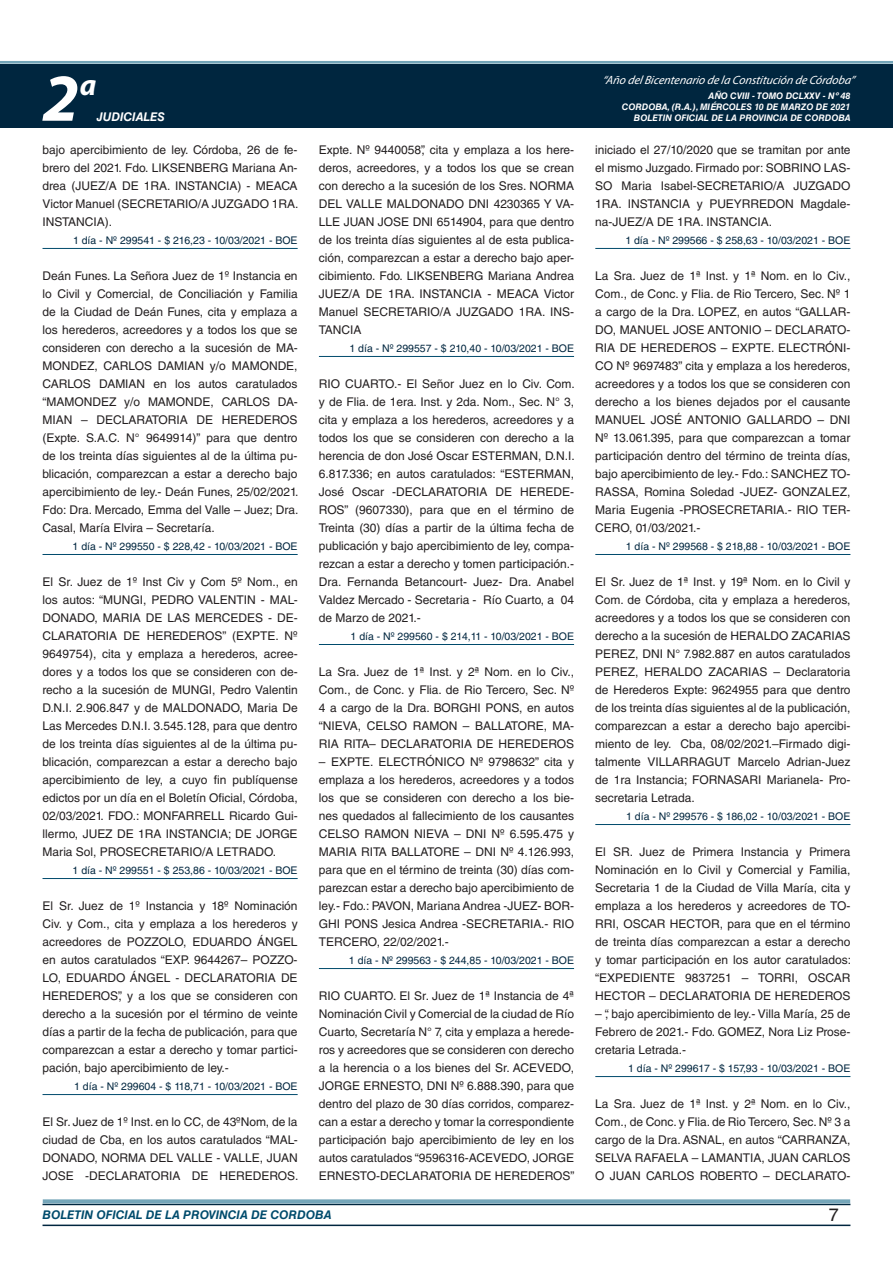
<style>
.page{position:relative;width:893px;height:1263px;background:#fff}
.page>*{position:absolute;margin:0;border:0;box-sizing:border-box;transform-origin:0 0}
.t1{font:italic 700 67.5px "Myriad Pro";color:#fff}
.t2{font:italic 700 30px "Myriad Pro";color:#fff}
.t3{font:18px "Helvetica LT Std";color:#231f20}
.t4{font:12px/18px "Helvetica LT Std";color:#231f20;text-align:justify}
.t5{font:italic 12px "Myriad Pro";color:#fff}
.t6{font:italic 700 12px "Helvetica LT Std";color:#004b6c}
.t7{font:italic 700 12px "Helvetica LT Std";color:#fff}
.t8{font:10.5px "Helvetica LT Std";color:#00263f}
.t9{font:italic 700 9px/10.8px "Helvetica LT Std";color:#fff;text-align:right}
</style>
<div class="page">
<div style="left:0;top:61px;width:893px;height:6px;background:#fff;opacity:.75"></div>
<div style="left:0;top:64px;width:893px;height:64px;background:#00263f"></div>
<hr style="left:43px;top:1224px;width:807px;height:2px;background:#00263f">
<div style="left:42px;top:1198px;width:809px;height:8px;background:#fff;opacity:.75"></div>
<hr style="left:43px;top:248px;width:255px;height:1px;background:#004b6c">
<hr style="left:43px;top:554px;width:255px;height:1px;background:#004b6c">
<hr style="left:43px;top:878px;width:255px;height:1px;background:#004b6c">
<hr style="left:43px;top:1094px;width:255px;height:1px;background:#004b6c">
<hr style="left:319px;top:356px;width:255px;height:1px;background:#004b6c">
<hr style="left:319px;top:644px;width:255px;height:1px;background:#004b6c">
<hr style="left:319px;top:968px;width:255px;height:1px;background:#004b6c">
<hr style="left:595px;top:248px;width:255px;height:1px;background:#004b6c">
<hr style="left:595px;top:554px;width:255px;height:1px;background:#004b6c">
<hr style="left:595px;top:824px;width:255px;height:1px;background:#004b6c">
<hr style="left:595px;top:1076px;width:255px;height:1px;background:#004b6c">
<p class="t5" style="left:603px;top:72px;width:254px">“Año delBicentenario de la Constitución de Córdoba”</p>
<h1 class="t1" style="left:43px;top:54px;width:38px">2</h1>
<h2 class="t2" style="left:80px;top:66px;width:18px">a</h2>
<p class="t9" style="left:622px;top:91px;width:230px">AÑO CVIII - TOMO DCLXXV - Nº 48<br>CORDOBA, (R.A.), MIÉRCOLES 10 DE MARZO DE 2021</p>
<p class="t7" style="left:97px;top:110px;width:70px">JUDICIALES</p>
<p class="t9" style="left:634px;top:112px;width:218px">BOLETIN OFICIAL DE LA PROVINCIA DE CORDOBA</p>
<p class="t4" style="left:43px;top:141px;width:257px">bajo apercibimiento de ley. Córdoba, 26 de fe&shy;brero del 2021. Fdo. LIKSENBERG Mariana An&shy;drea (JUEZ/A DE 1RA. INSTANCIA) - MEACA Victor Manuel (SECRETARIO/A JUZGADO 1RA.<br>INSTANCIA).</p>
<p class="t8" style="left:73px;top:234px;width:226px">1 día - Nº 299541 - $ 216,23 - 10/03/2021 - BOE</p>
<p class="t4" style="left:43px;top:267px;width:257px">Deán Funes. La Señora Juez de 1º Instancia en lo Civil y Comercial, de Conciliación y Familia de la Ciudad de Deán Funes, cita y emplaza a los herederos, acreedores y a todos los que se consideren con derecho a la sucesión de MA-MONDEZ, CARLOS DAMIAN y/o MAMONDE, CARLOS DAMIAN en los autos caratulados “MAMONDEZ y/o MAMONDE, CARLOS DA-MIAN – DECLARATORIA DE HEREDEROS (Expte. S.A.C. N° 9649914)” para que dentro de los treinta días siguientes al de la última pu&shy;blicación, comparezcan a estar a derecho bajo apercibimiento de ley.- Deán Funes, 25/02/2021.<br>Fdo: Dra. Mercado, Emma del Valle – Juez; Dra.<br>Casal, María Elvira – Secretaría.</p>
<p class="t8" style="left:73px;top:540px;width:227px">1 día - Nº 299550 - $ 228,42 - 10/03/2021 - BOE</p>
<p class="t4" style="left:43px;top:573px;width:257px">El Sr. Juez de 1º Inst Civ y Com 5º Nom., en los autos: “MUNGI, PEDRO VALENTIN - MAL-DONADO, MARIA DE LAS MERCEDES - DE-CLARATORIA DE HEREDEROS” (EXPTE. Nº 9649754), cita y emplaza a herederos, acree&shy;dores y a todos los que se consideren con de&shy;recho a la sucesión de MUNGI, Pedro Valentin D.N.I. 2.906.847 y de MALDONADO, Maria De Las Mercedes D.N.I. 3.545.128, para que dentro de los treinta días siguientes al de la última pu&shy;blicación, comparezcan a estar a derecho bajo apercibimiento de ley, a cuyo fin publíquense edictos por un día en el Boletín Oficial, Córdoba, 02/03/2021. FDO.: MONFARRELL Ricardo Gui&shy;llermo, JUEZ DE 1RA INSTANCIA; DE JORGE Maria Sol, PROSECRETARIO/A LETRADO.</p>
<p class="t8" style="left:73px;top:864px;width:227px">1 día - Nº 299551 - $ 253,86 - 10/03/2021 - BOE</p>
<p class="t4" style="left:43px;top:897px;width:257px">El Sr. Juez de 1º Instancia y 18º Nominación Civ. y Com., cita y emplaza a los herederos y acreedores de POZZOLO, EDUARDO ÁNGEL en autos caratulados “EXP. 9644267– POZZO-LO, EDUARDO ÁNGEL - DECLARATORIA DE HEREDEROS”, y a los que se consideren con derecho a la sucesión por el término de veinte días a partir de la fecha de publicación, para que comparezcan a estar a derecho y tomar partici&shy;pación, bajo apercibimiento de ley.-</p>
<p class="t8" style="left:74px;top:1080px;width:225px">1 día - Nº 299604 - $ 118,71 - 10/03/2021 - BOE</p>
<p class="t4" style="left:43px;top:1113px;width:257px">El Sr. Juez de 1º Inst. en lo CC, de 43ºNom, de la ciudad de Cba, en los autos caratulados “MAL-DONADO, NORMA DEL VALLE - VALLE, JUAN JOSE -DECLARATORIA DE HEREDEROS.</p>
<p class="t4" style="left:319px;top:141px;width:257px">Expte. Nº 9440058”, cita y emplaza a los here&shy;deros, acreedores, y a todos los que se crean con derecho a la sucesión de los Sres. NORMA DEL VALLE MALDONADO DNI 4230365 Y VA-LLE JUAN JOSE DNI 6514904, para que dentro de los treinta días siguientes al de esta publica&shy;ción, comparezcan a estar a derecho bajo aper&shy;cibimiento. Fdo. LIKSENBERG Mariana Andrea JUEZ/A DE 1RA. INSTANCIA - MEACA Victor Manuel SECRETARIO/A JUZGADO 1RA. INS-TANCIA</p>
<p class="t8" style="left:350px;top:342px;width:226px">1 día - Nº 299557 - $ 210,40 - 10/03/2021 - BOE</p>
<p class="t4" style="left:319px;top:375px;width:257px">RIO CUARTO.- El Señor Juez en lo Civ. Com. y de Flia. de 1era. Inst. y 2da. Nom., Sec. N° 3, cita y emplaza a los herederos, acreedores y a todos los que se consideren con derecho a la herencia de don José Oscar ESTERMAN, D.N.I.<br>6.817.336; en autos caratulados: “ESTERMAN, José Oscar -DECLARATORIA DE HEREDE-ROS” (9607330), para que en el término de Treinta (30) días a partir de la última fecha de publicación y bajo apercibimiento de ley, compa&shy;rezcan a estar a derecho y tomen participación.- Dra. Fernanda Betancourt- Juez- Dra. Anabel Valdez Mercado - Secretaria - Río Cuarto, a 04 de Marzo de 2021.-</p>
<p class="t8" style="left:351px;top:630px;width:225px">1 día - Nº 299560 - $ 214,11 - 10/03/2021 - BOE</p>
<p class="t4" style="left:319px;top:663px;width:257px">La Sra. Juez de 1ª Inst. y 2ª Nom. en lo Civ., Com., de Conc. y Flia. de Rio Tercero, Sec. Nº 4 a cargo de la Dra. BORGHI PONS, en autos “NIEVA, CELSO RAMON – BALLATORE, MA-RIA RITA– DECLARATORIA DE HEREDEROS</p>
<p class="t4" style="left:319px;top:753px;width:257px">– EXPTE. ELECTRÓNICO Nº 9798632” cita y emplaza a los herederos, acreedores y a todos los que se consideren con derecho a los bie&shy;nes quedados al fallecimiento de los causantes CELSO RAMON NIEVA – DNI Nº 6.595.475 y MARIA RITA BALLATORE – DNI Nº 4.126.993, para que en el término de treinta (30) días com&shy;parezcan estar a derecho bajo apercibimiento de ley.- Fdo.: PAVON, Mariana Andrea -JUEZ- BOR-GHI PONS Jesica Andrea -SECRETARIA.- RIO TERCERO, 22/02/2021.-</p>
<p class="t8" style="left:349px;top:954px;width:227px">1 día - Nº 299563 - $ 244,85 - 10/03/2021 - BOE</p>
<p class="t4" style="left:319px;top:987px;width:257px">RIO CUARTO. El Sr. Juez de 1ª Instancia de 4ª Nominación Civil y Comercial de la ciudad de Río Cuarto, Secretaría N° 7, cita y emplaza a herede&shy;ros y acreedores que se consideren con derecho a la herencia o a los bienes del Sr. ACEVEDO, JORGE ERNESTO, DNI Nº 6.888.390, para que dentro del plazo de 30 días corridos, comparez&shy;can a estar a derecho y tomar la correspondiente participación bajo apercibimiento de ley en los autos caratulados “9596316-ACEVEDO, JORGE ERNESTO-DECLARATORIA DE HEREDEROS”</p>
<p class="t4" style="left:595px;top:141px;width:257px">iniciado el 27/10/2020 que se tramitan por ante el mismo Juzgado. Firmado por: SOBRINO LAS-SO Maria Isabel-SECRETARIO/A JUZGADO 1RA. INSTANCIA y PUEYRREDON Magdale&shy;na-JUEZ/A DE 1RA. INSTANCIA.</p>
<p class="t8" style="left:625px;top:234px;width:227px">1 día - Nº 299566 - $ 258,63 - 10/03/2021 - BOE</p>
<p class="t4" style="left:595px;top:267px;width:257px">La Sra. Juez de 1ª Inst. y 1ª Nom. en lo Civ., Com., de Conc. y Flia. de Rio Tercero, Sec. Nº 1 a cargo de la Dra. LOPEZ, en autos “GALLAR-DO, MANUEL JOSE ANTONIO – DECLARATO-RIA DE HEREDEROS – EXPTE. ELECTRÓNI-CO Nº 9697483” cita y emplaza a los herederos, acreedores y a todos los que se consideren con derecho a los bienes dejados por el causante MANUEL JOSÉ ANTONIO GALLARDO – DNI Nº 13.061.395, para que comparezcan a tomar participación dentro del término de treinta días, bajo apercibimiento de ley.- Fdo.: SANCHEZ TO-RASSA, Romina Soledad -JUEZ- GONZALEZ, Maria Eugenia -PROSECRETARIA.- RIO TER-CERO, 01/03/2021.-</p>
<p class="t8" style="left:626px;top:540px;width:226px">1 día - Nº 299568 - $ 218,88 - 10/03/2021 - BOE</p>
<p class="t4" style="left:595px;top:573px;width:257px">El Sr. Juez de 1ª Inst. y 19ª Nom. en lo Civil y Com. de Córdoba, cita y emplaza a herederos, acreedores y a todos los que se consideren con derecho a la sucesión de HERALDO ZACARIAS PEREZ, DNI N° 7.982.887 en autos caratulados PEREZ, HERALDO ZACARIAS – Declaratoria de Herederos Expte: 9624955 para que dentro de los treinta días siguientes al de la publicación, comparezcan a estar a derecho bajo apercibi&shy;miento de ley. Cba, 08/02/2021.–Firmado digi&shy;talmente VILLARRAGUT Marcelo Adrian-Juez de 1ra Instancia; FORNASARI Marianela- Pro&shy;secretaria Letrada.</p>
<p class="t8" style="left:626px;top:810px;width:226px">1 día - Nº 299576 - $ 186,02 - 10/03/2021 - BOE</p>
<p class="t4" style="left:595px;top:843px;width:257px">El SR. Juez de Primera Instancia y Primera Nominación en lo Civil y Comercial y Familia, Secretaria 1 de la Ciudad de Villa María, cita y emplaza a los herederos y acreedores de TO-RRI, OSCAR HECTOR, para que en el término de treinta días comparezcan a estar a derecho y tomar participación en los autor caratulados: “EXPEDIENTE 9837251 – TORRI, OSCAR HECTOR – DECLARATORIA DE HEREDEROS</p>
<p class="t4" style="left:595px;top:1005px;width:257px">– “, bajo apercibimiento de ley.- Villa María, 25 de Febrero de 2021.- Fdo. GOMEZ, Nora Liz Prose&shy;cretaria Letrada.-</p>
<p class="t8" style="left:628px;top:1062px;width:224px">1 día - Nº 299617 - $ 157,93 - 10/03/2021 - BOE</p>
<p class="t4" style="left:595px;top:1095px;width:257px">La Sra. Juez de 1ª Inst. y 2ª Nom. en lo Civ., Com., de Conc. y Flia. de Rio Tercero, Sec. Nº 3 a cargo de la Dra. ASNAL, en autos “CARRANZA, SELVA RAFAELA – LAMANTIA, JUAN CARLOS O JUAN CARLOS ROBERTO – DECLARATO-</p>
<p class="t6" style="left:43px;top:1208px;width:290px">BOLETIN OFICIAL DE LA PROVINCIA DE CORDOBA</p>
<h3 class="t3" style="left:829px;top:1204px;width:12px">7</h3>
</div>
